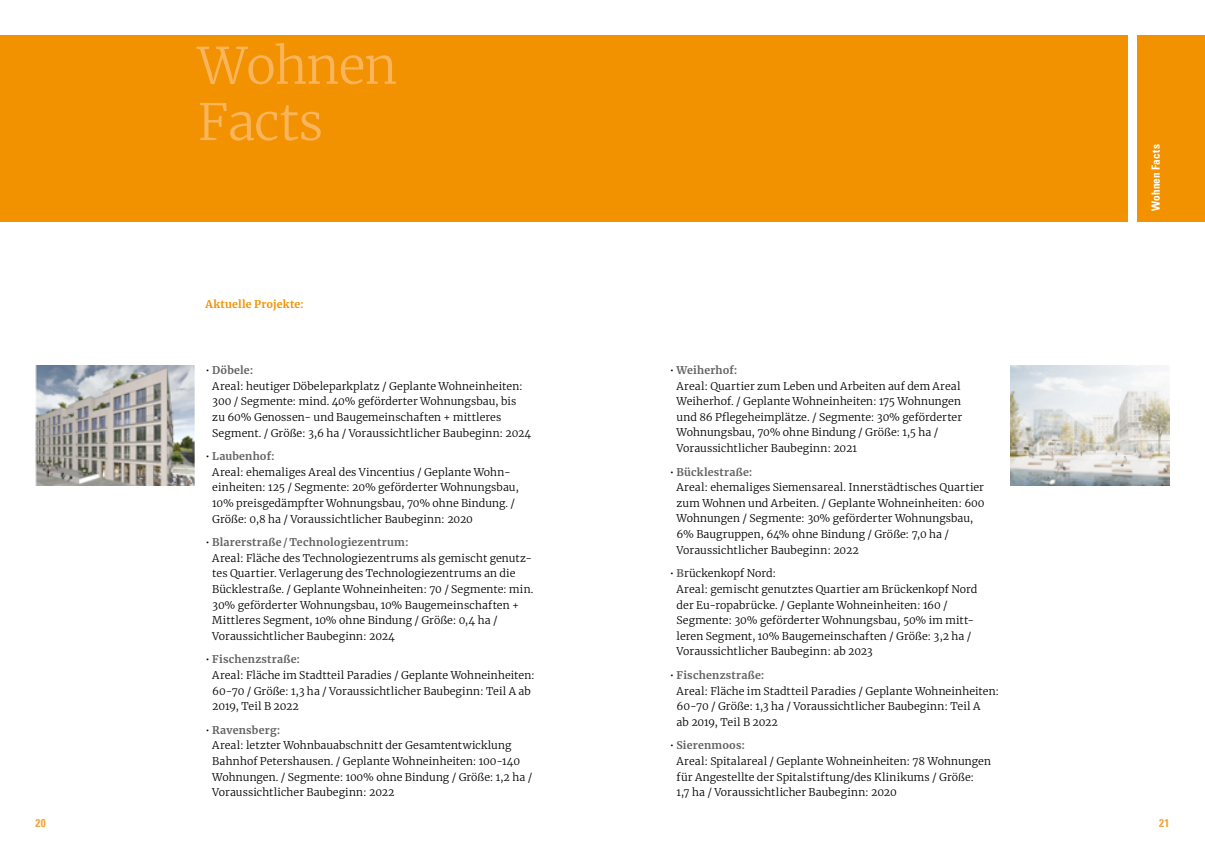
<style>
.page{position:relative;width:1205px;height:851px;background:#fff}
.page>*{position:absolute;margin:0;border:0;box-sizing:border-box;transform-origin:0 0}
.t1{font:300 50px/56.2px "Merriweather";letter-spacing:-.02em;color:#f9b55c}
.t2{font:700 condensed 11.25px "Univers LT Std";letter-spacing:.015em;color:#fff}
.t3{font:700 condensed 11.25px "Univers LT Std";color:#f6a333}
.t4{font:300 10.62px/15.6px "Merriweather";letter-spacing:.005em;color:#000}
.t5{font:700 10.62px "Merriweather";letter-spacing:.02em;color:#f39200}
.s1{font-weight:700;color:#646363}
</style>
<div class="page">
<img style="left:1010px;top:365px;width:159px;height:120px">
<div style="left:0;top:35px;width:1127px;height:186px;background:#f39200"></div>
<div style="left:1137px;top:35px;width:68px;height:186px;background:#f39200"></div>
<img style="left:35px;top:365px;width:160px;height:120px">
<h1 class="t1" style="left:198px;top:36px;width:201px">Wohnen<br>Facts</h1>
<p class="t5" style="left:206px;top:297px;width:100px">Aktuelle Projekte:</p>
<p class="t4" style="left:212px;top:362px;width:320px;text-indent:-7px">• <span class="s1">Döbele:<br></span>Areal: heutiger Döbeleparkplatz / Geplante Wohneinheiten:<br>300 / Segmente: mind. 40% geförderter Wohnungsbau, bis zu 60% Genossen- und Baugemeinschaften + mittleres Segment. / Größe: 3,6 ha / Voraussichtlicher Baubeginn: 2024</p>
<p class="t4" style="left:212px;top:448px;width:308px;text-indent:-7px">• <span class="s1">Laubenhof:<br></span>Areal: ehemaliges Areal des Vincentius / Geplante Wohn&shy;einheiten: 125 / Segmente: 20% geförderter Wohnungsbau, 10% preisgedämpfter Wohnungsbau, 70% ohne Bindung. / Größe: 0,8 ha / Voraussichtlicher Baubeginn: 2020</p>
<p class="t4" style="left:212px;top:534px;width:322px;text-indent:-7px">• <span class="s1">Blarerstraße / Technologiezentrum:<br></span>Areal: Fläche des Technologiezentrums als gemischt genutz&shy;tes Quartier. Verlagerung des Technologiezentrums an die Bücklestraße. / Geplante Wohneinheiten: 70 / Segmente: min.<br>30% geförderter Wohnungsbau, 10% Baugemeinschaften + Mittleres Segment, 10% ohne Bindung / Größe: 0,4 ha / Voraussichtlicher Baubeginn: 2024</p>
<p class="t4" style="left:212px;top:651px;width:324px;text-indent:-7px">• <span class="s1">Fischenzstraße:<br></span>Areal: Fläche im Stadtteil Paradies / Geplante Wohneinheiten:<br>60-70 / Größe: 1,3 ha / Voraussichtlicher Baubeginn: Teil A ab 2019, Teil B 2022</p>
<p class="t4" style="left:212px;top:721px;width:321px;text-indent:-7px">• <span class="s1">Ravensberg:<br></span>Areal: letzter Wohnbauabschnitt der Gesamtentwicklung Bahnhof Petershausen. / Geplante Wohneinheiten: 100-140<br>Wohnungen. / Segmente: 100% ohne Bindung / Größe: 1,2 ha / Voraussichtlicher Baubeginn: 2022</p>
<p class="t4" style="left:676px;top:362px;width:287px;text-indent:-7px">• <span class="s1">Weiherhof:<br></span>Areal: Quartier zum Leben und Arbeiten auf dem Areal Weiherhof. / Geplante Wohneinheiten: 175 Wohnungen und 86 Pflegeheimplätze. / Segmente: 30% geförderter Wohnungsbau, 70% ohne Bindung / Größe: 1,5 ha / Voraussichtlicher Baubeginn: 2021</p>
<p class="t4" style="left:676px;top:463px;width:309px;text-indent:-7px">• <span class="s1">Bücklestraße:<br></span>Areal: ehemaliges Siemensareal. Innerstädtisches Quartier zum Wohnen und Arbeiten. / Geplante Wohneinheiten: 600<br>Wohnungen / Segmente: 30% geförderter Wohnungsbau, 6% Baugruppen, 64% ohne Bindung / Größe: 7,0 ha / Voraussichtlicher Baubeginn: 2022</p>
<p class="t4" style="left:676px;top:565px;width:302px;text-indent:-7px">• <span class="s1">B</span>rückenkopf Nord:<br>Areal: gemischt genutztes Quartier am Brückenkopf Nord der Eu-ropabrücke. / Geplante Wohneinheiten: 160 / Segmente: 30% geförderter Wohnungsbau, 50% im mitt&shy;leren Segment, 10% Baugemeinschaften / Größe: 3,2 ha / Voraussichtlicher Baubeginn: ab 2023</p>
<p class="t4" style="left:676px;top:666px;width:324px;text-indent:-7px">• <span class="s1">Fischenzstraße:<br></span>Areal: Fläche im Stadtteil Paradies / Geplante Wohneinheiten:<br>60-70 / Größe: 1,3 ha / Voraussichtlicher Baubeginn: Teil A<br>ab 2019, Teil B 2022</p>
<p class="t4" style="left:676px;top:737px;width:316px;text-indent:-7px">• <span class="s1">Sierenmoos:<br></span>Areal: Spitalareal / Geplante Wohneinheiten: 78 Wohnungen für Angestellte der Spitalstiftung/des Klinikums / Größe:<br>1,7 ha / Voraussichtlicher Baubeginn: 2020</p>
<p class="t2" style="left:1149px;top:211px;width:68px;rotate:-90deg">Wohnen Facts</p>
<p class="t3" style="left:35px;top:816px;width:12px">20</p>
<p class="t3" style="left:1159px;top:816px;width:12px">21</p>
</div>
